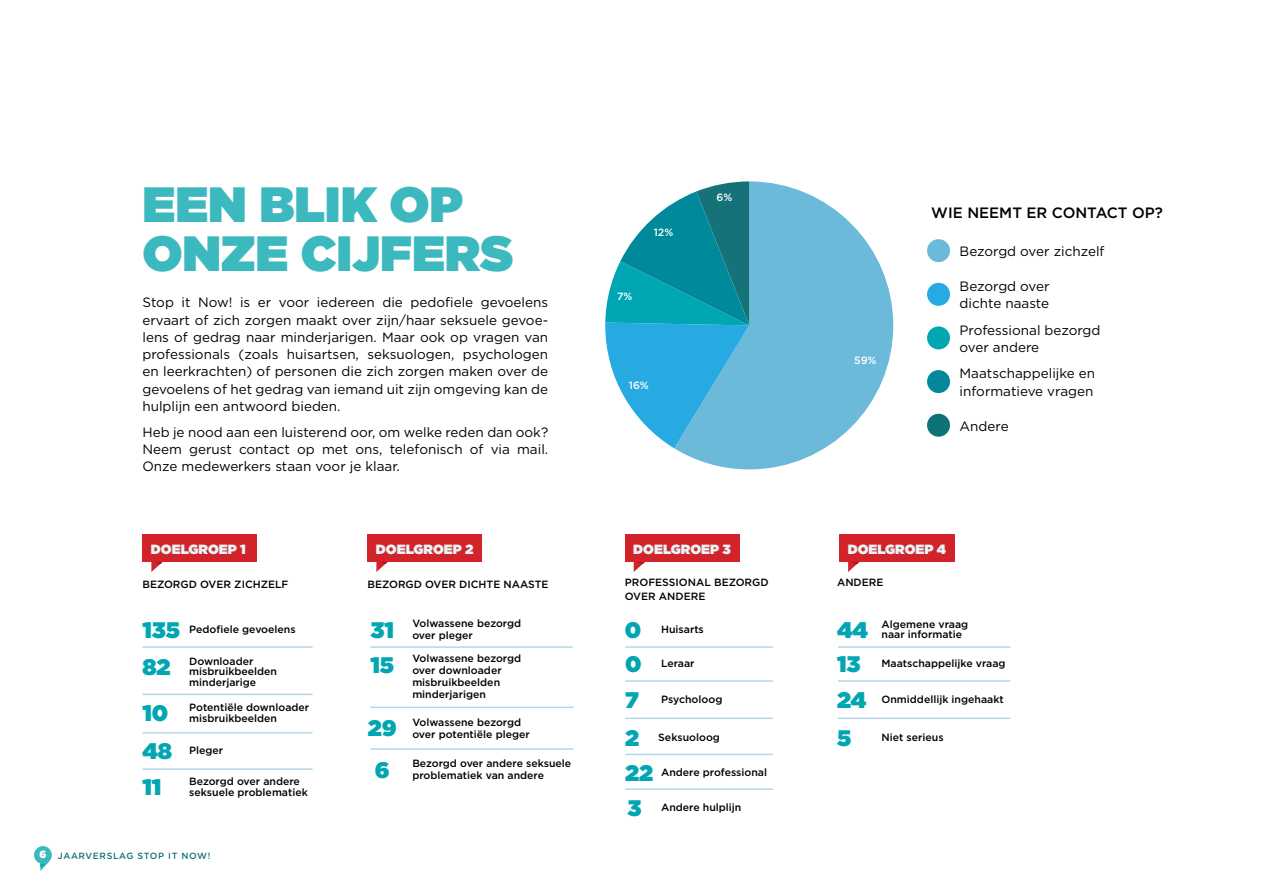
<style>
.page{position:relative;width:1263px;height:893px;background:#fff}
.page>*{position:absolute;margin:0;border:0;box-sizing:border-box;transform-origin:0 0}
.t1{font:900 49.5px/49.5px "Gotham HTF";color:#3cb9be}
.t2{font:900 22.5px/37.3px "Gotham HTF";color:#02a6b3}
.t3{font:500 15px "Gotham HTF";color:#000}
.t4{font:13.5px/17.2px "Gotham HTF";color:#000}
.t5{font:900 13.35px "Gotham HTF";color:#e9f4f7}
.t6{font:500 10.5px/12px "Gotham HTF";color:#000}
.t7{font:500 10.5px "Gotham HTF";color:#fff}
.t8{font:500 9px "Gotham Rounded";letter-spacing:.07em;color:#167279}
.s1{font-weight:900;font-size:22.5px;color:#02a6b3}
.s2{font-family:"Gotham HTF";font-weight:900;font-size:10.5px;color:#fff}
</style>
<div class="page">
<svg style="left:674px;top:181px;width:219px;height:288px;fill:#6bbad9"></svg>
<svg style="left:605px;top:181px;width:144px;height:267px"></svg>
<svg style="left:376px;top:562px;width:12px;height:10px"></svg>
<div style="left:367px;top:534px;width:115px;height:28px;background:#d2232a"></div>
<hr style="left:370px;top:646px;width:202px;height:2px;background:#b4d7e7">
<hr style="left:370px;top:707px;width:204px;height:1px;background:#b4d7e7">
<hr style="left:370px;top:748px;width:203px;height:2px;background:#b4d7e7">
<svg style="left:848px;top:562px;width:11px;height:10px"></svg>
<div style="left:839px;top:534px;width:116px;height:28px;background:#d2232a"></div>
<hr style="left:838px;top:718px;width:172px;height:1px;background:#b4d7e7">
<hr style="left:838px;top:646px;width:172px;height:2px;background:#b4d7e7">
<hr style="left:838px;top:680px;width:172px;height:2px;background:#b4d7e7">
<svg style="left:151px;top:562px;width:12px;height:10px"></svg>
<div style="left:142px;top:534px;width:115px;height:28px;background:#d2232a"></div>
<hr style="left:142px;top:768px;width:171px;height:2px;background:#b4d7e7">
<hr style="left:142px;top:646px;width:171px;height:2px;background:#b4d7e7">
<hr style="left:142px;top:694px;width:171px;height:1px;background:#b4d7e7">
<hr style="left:142px;top:732px;width:171px;height:2px;background:#b4d7e7">
<svg style="left:634px;top:562px;width:11px;height:10px"></svg>
<div style="left:625px;top:534px;width:114px;height:28px;background:#d2232a"></div>
<hr style="left:625px;top:646px;width:148px;height:2px;background:#b4d7e7">
<hr style="left:625px;top:680px;width:148px;height:2px;background:#b4d7e7">
<hr style="left:625px;top:718px;width:148px;height:1px;background:#b4d7e7">
<hr style="left:625px;top:754px;width:148px;height:1px;background:#b4d7e7">
<hr style="left:625px;top:788px;width:148px;height:2px;background:#b4d7e7">
<div style="left:927px;top:239px;width:23px;height:23px;background:#6bbad9;border-radius:50%"></div>
<div style="left:927px;top:283px;width:23px;height:23px;background:#25aae1;border-radius:50%"></div>
<div style="left:927px;top:326px;width:23px;height:23px;background:#03a7b3;border-radius:50%"></div>
<div style="left:927px;top:370px;width:23px;height:23px;background:#01889a;border-radius:50%"></div>
<div style="left:927px;top:414px;width:23px;height:23px;background:#107279;border-radius:50%"></div>
<svg style="left:40px;top:862px;width:9px;height:9px"></svg>
<div style="left:34px;top:846px;width:18px;height:18px;background:#3cb9be;border-radius:50%"></div>
<h1 class="t1" style="left:142px;top:179px;width:372px">EEN BLIK OP<br>ONZE CIJFERS</h1>
<p class="t4" style="left:142px;top:294px;width:407px;text-align:justify">Stop it Now! is er voor iedereen die pedofiele gevoelens ervaart of zich zorgen maakt over zijn/haar seksuele gevoe&shy;lens of gedrag naar minderjarigen. Maar ook op vragen van professionals (zoals huisartsen, seksuologen, psychologen en leerkrachten) of personen die zich zorgen maken over de gevoelens of het gedrag van iemand uit zijn omgeving kan de hulplijn een antwoord bieden.</p>
<p class="t4" style="left:142px;top:423px;width:407px;text-align:justify">Heb je nood aan een luisterend oor, om welke reden dan ook?<br>Neem gerust contact op met ons, telefonisch of via mail.<br>Onze medewerkers staan voor je klaar.</p>
<p class="t5" style="left:151px;top:541px;width:96px">DOELGROEP 1</p>
<p class="t6" style="left:142px;top:578px;width:148px">BEZORGD OVER ZICHZELF</p>
<h2 class="t2" style="left:142px;top:610px;width:39px">135<br>82</h2>
<h2 class="t2" style="left:142px;top:694px;width:27px">10</h2>
<p class="t6" style="left:189px;top:623px;width:108px">Pedofiele gevoelens</p>
<p class="t6" style="left:189px;top:656px;width:89px;line-height:10.5px">Downloader misbruikbeelden minderjarige</p>
<p class="t6" style="left:189px;top:702px;width:121px;line-height:10.5px">Potentiële downloader misbruikbeelden</p>
<p class="t6" style="left:142px;top:744px;width:82px"><span class="s1">48</span> Pleger</p>
<h2 class="t2" style="left:142px;top:768px;width:20px">11</h2>
<p class="t6" style="left:189px;top:776px;width:120px;line-height:10.5px">Bezorgd over andere seksuele problematiek</p>
<p class="t8" style="left:39px;top:849px;width:173px"><span class="s2">6</span> JAARVERSLAG STOP IT NOW!</p>
<p class="t5" style="left:376px;top:541px;width:99px">DOELGROEP 2</p>
<p class="t6" style="left:367px;top:578px;width:183px">BEZORGD OVER DICHTE NAASTE</p>
<h2 class="t2" style="left:371px;top:610px;width:25px">31</h2>
<h2 class="t2" style="left:370px;top:646px;width:25px">15</h2>
<h2 class="t2" style="left:368px;top:709px;width:30px">29</h2>
<h2 class="t2" style="left:375px;top:751px;width:16px">6</h2>
<p class="t6" style="left:412px;top:617px;width:110px">Volwassene bezorgd over pleger</p>
<p class="t6" style="left:412px;top:652px;width:110px">Volwassene bezorgd over downloader misbruikbeelden minderjarigen</p>
<p class="t6" style="left:412px;top:716px;width:119px">Volwassene bezorgd over potentiële pleger</p>
<p class="t6" style="left:412px;top:757px;width:160px">Bezorgd over andere seksuele problematiek van andere</p>
<p class="t7" style="left:654px;top:227px;width:21px">12%</p>
<p class="t7" style="left:617px;top:290px;width:17px">7%</p>
<p class="t7" style="left:629px;top:379px;width:21px">16%</p>
<p class="t7" style="left:716px;top:191px;width:17px">6%</p>
<p class="t5" style="left:633px;top:541px;width:99px">DOELGROEP 3</p>
<p class="t6" style="left:625px;top:576px;width:145px;line-height:13.5px">PROFESSIONAL BEZORGD<br>OVER ANDERE</p>
<p class="t6" style="left:625px;top:623px;width:81px"><span class="s1">0</span> Huisarts</p>
<p class="t6" style="left:625px;top:657px;width:71px"><span class="s1">0</span> Leraar</p>
<p class="t6" style="left:625px;top:693px;width:99px"><span class="s1">7</span> Psycholoog</p>
<p class="t6" style="left:625px;top:731px;width:96px"><span class="s1">2</span> Seksuoloog</p>
<p class="t6" style="left:625px;top:766px;width:143px"><span class="s1">22</span> Andere professional</p>
<p class="t6" style="left:628px;top:801px;width:115px"><span class="s1">3</span> Andere hulplijn</p>
<p class="t7" style="left:854px;top:354px;width:24px">59%</p>
<p class="t3" style="left:931px;top:204px;width:233px">WIE NEEMT ER CONTACT OP?</p>
<p class="t4" style="left:959px;top:243px;width:146px">Bezorgd over zichzelf</p>
<p class="t4" style="left:959px;top:278px;width:92px">Bezorgd over dichte naaste</p>
<p class="t4" style="left:959px;top:321px;width:142px">Professional bezorgd over andere</p>
<p class="t4" style="left:959px;top:365px;width:137px">Maatschappelijke en informatieve vragen</p>
<p class="t4" style="left:959px;top:417px;width:51px">Andere</p>
<p class="t5" style="left:848px;top:541px;width:100px">DOELGROEP 4</p>
<p class="t6" style="left:837px;top:576px;width:48px">ANDERE</p>
<p class="t6" style="left:837px;top:618px;width:133px;line-height:10.5px;text-indent:44px">Algemene vraag<br><span class="s1">44</span> naar informatie</p>
<h2 class="t2" style="left:837px;top:645px;width:25px">13</h2>
<p class="t6" style="left:837px;top:693px;width:168px"><span class="s1">24</span> Onmiddellijk ingehaakt</p>
<p class="t6" style="left:881px;top:657px;width:126px">Maatschappelijke vraag</p>
<h2 class="t2" style="left:837px;top:718px;width:16px">5</h2>
<p class="t6" style="left:881px;top:731px;width:64px">Niet serieus</p>
</div>
